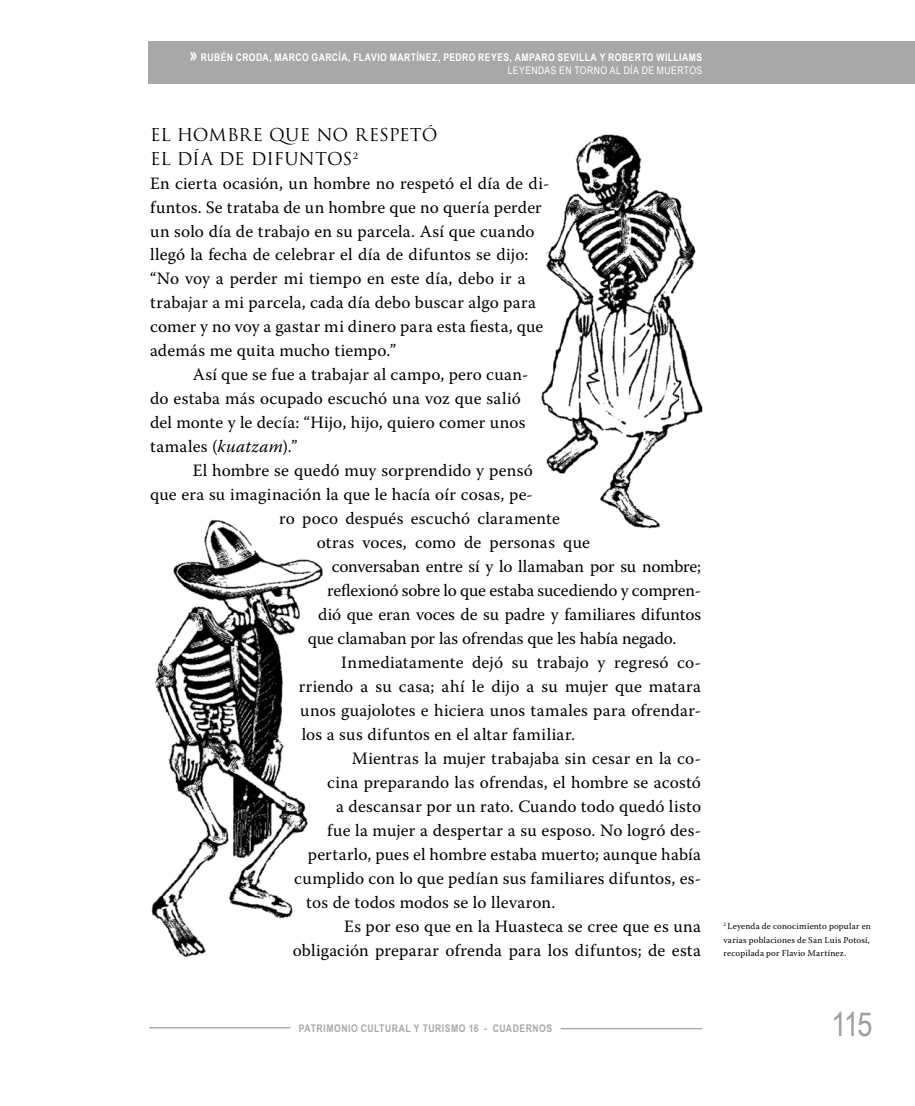
<style>
.page{position:relative;width:915px;height:1106px;background:#fff}
.page>*{position:absolute;margin:0;border:0;box-sizing:border-box;transform-origin:0 0}
.t1{font:33px "Arial Narrow";color:#9c9e9f}
.t2{font:17.25px/24px "Warnock Pro";letter-spacing:.01em;color:#000}
.t3{font:17.25px "Warnock Pro";letter-spacing:-.01em;color:#000}
.t4{font:17.25px "Warnock Pro";letter-spacing:-.015em;color:#000}
.t5{font:17.25px/24px "Trajan Pro";color:#000}
.t6{font:17.25px "Warnock Pro";letter-spacing:.03em;color:#000}
.t7{font:700 10.5px/13.5px "Arial Narrow";letter-spacing:.04em;color:#fff;text-align:right}
.t8{font:700 10.5px "Arial Narrow";letter-spacing:.05em;color:#a7a8aa}
.t9{font:9px/13.5px "Warnock Pro";letter-spacing:.02em;color:#000}
.s1{font-size:18px}
.s2{font-weight:400}
.s3{font-style:italic}
</style>
<div class="page">
<hr style="left:149px;top:1027px;width:141px;height:1px;background:#a7a8aa">
<hr style="left:560px;top:1028px;width:142px;height:1px;background:#a7a8aa">
<div style="left:149px;top:41px;width:765px;height:42px;background:#a7a8aa"></div>
<img style="left:541px;top:134px;width:162px;height:395px">
<img style="left:151px;top:519px;width:172px;height:438px">
<p class="t7" style="left:189px;top:50px;width:514px"><span class="s1">»</span> RUBÉN CRODA, MARCO GARCÍA, FLAVIO MARTÍNEZ, PEDRO REYES, AMPARO SEVILLA Y ROBERTO WILLIAMS<br><span class="s2">LEYENDAS EN TORNO AL DÍA DE MUERTOS</span></p>
<p class="t5" style="left:150px;top:122px;width:289px">EL HOMBRE QUE NO RESPETÓ<br>EL DÍA DE DIFUNTOS<sup>2</sup></p>
<p class="t2" style="left:150px;top:170px;width:400px">En cierta ocasión, un hombre no respetó el día de di&shy;funtos. Se trataba de un hombre que no quería perder un solo día de trabajo en su parcela. Así que cuando llegó la fecha de celebrar el día de difuntos se dijo: “No voy a perder mi tiempo en este día, debo ir a trabajar a mi parcela, cada día debo buscar algo para comer y no voy a gastar mi dinero para esta fiesta, que además me quita mucho tiempo.”</p>
<p class="t2" style="left:150px;top:362px;width:379px;text-indent:43px">Así que se fue a trabajar al campo, pero cuan&shy;do estaba más ocupado escuchó una voz que salió del monte y le decía: “Hijo, hijo, quiero comer unos tamales (<span class="s3">kuatzam</span>).”</p>
<p class="t2" style="left:193px;top:458px;width:341px">El hombre se quedó muy sorprendido y pensó</p>
<p class="t2" style="left:150px;top:482px;width:384px">que era su imaginación la que le hacía oír cosas, pe-</p>
<p class="t2" style="left:279px;top:506px;width:282px">ro poco después escuchó claramente</p>
<p class="t2" style="left:316px;top:530px;width:274px">otras voces, como de personas que</p>
<p class="t3" style="left:331px;top:556px;width:371px">conversaban entre sí y lo llamaban por su nombre;</p>
<p class="t4" style="left:327px;top:580px;width:375px">reflexionó sobre lo que estaba sucediendo y compren-</p>
<p class="t2" style="left:318px;top:602px;width:384px">dió que eran voces de su padre y familiares difuntos</p>
<p class="t3" style="left:307px;top:628px;width:370px">que clamaban por las ofrendas que les había negado.</p>
<p class="t2" style="left:341px;top:650px;width:361px">Inmediatamente dejó su trabajo y regresó co-</p>
<p class="t2" style="left:298px;top:674px;width:403px">rriendo a su casa; ahí le dijo a su mujer que matara</p>
<p class="t2" style="left:300px;top:698px;width:402px">unos guajolotes e hiciera unos tamales para ofrendar-</p>
<p class="t6" style="left:301px;top:724px;width:275px">los a sus difuntos en el altar familiar.</p>
<p class="t2" style="left:352px;top:746px;width:350px">Mientras la mujer trabajaba sin cesar en la co-</p>
<p class="t2" style="left:327px;top:770px;width:375px">cina preparando las ofrendas, el hombre se acostó</p>
<p class="t2" style="left:336px;top:794px;width:366px">a descansar por un rato. Cuando todo quedó listo</p>
<p class="t2" style="left:327px;top:818px;width:375px">fue la mujer a despertar a su esposo. No logró des-</p>
<p class="t2" style="left:307px;top:842px;width:394px">pertarlo, pues el hombre estaba muerto; aunque había</p>
<p class="t2" style="left:294px;top:866px;width:408px">cumplido con lo que pedían sus familiares difuntos, es-</p>
<p class="t2" style="left:306px;top:890px;width:251px">tos de todos modos se lo llevaron.</p>
<p class="t2" style="left:344px;top:914px;width:358px">Es por eso que en la Huasteca se cree que es una</p>
<p class="t2" style="left:292px;top:938px;width:409px">obligación preparar ofrenda para los difuntos; de esta</p>
<p class="t9" style="left:723px;top:919px;width:149px"><sup>2</sup> Leyenda de conocimiento popular en varias poblaciones de San Luis Potosí, recopilada por Flavio Martínez.</p>
<p class="t8" style="left:299px;top:1020px;width:255px">PATRIMONIO CULTURAL Y TURISMO 16 - CUADERNOS</p>
<h1 class="t1" style="left:831px;top:1000px;width:42px">115</h1>
</div>
